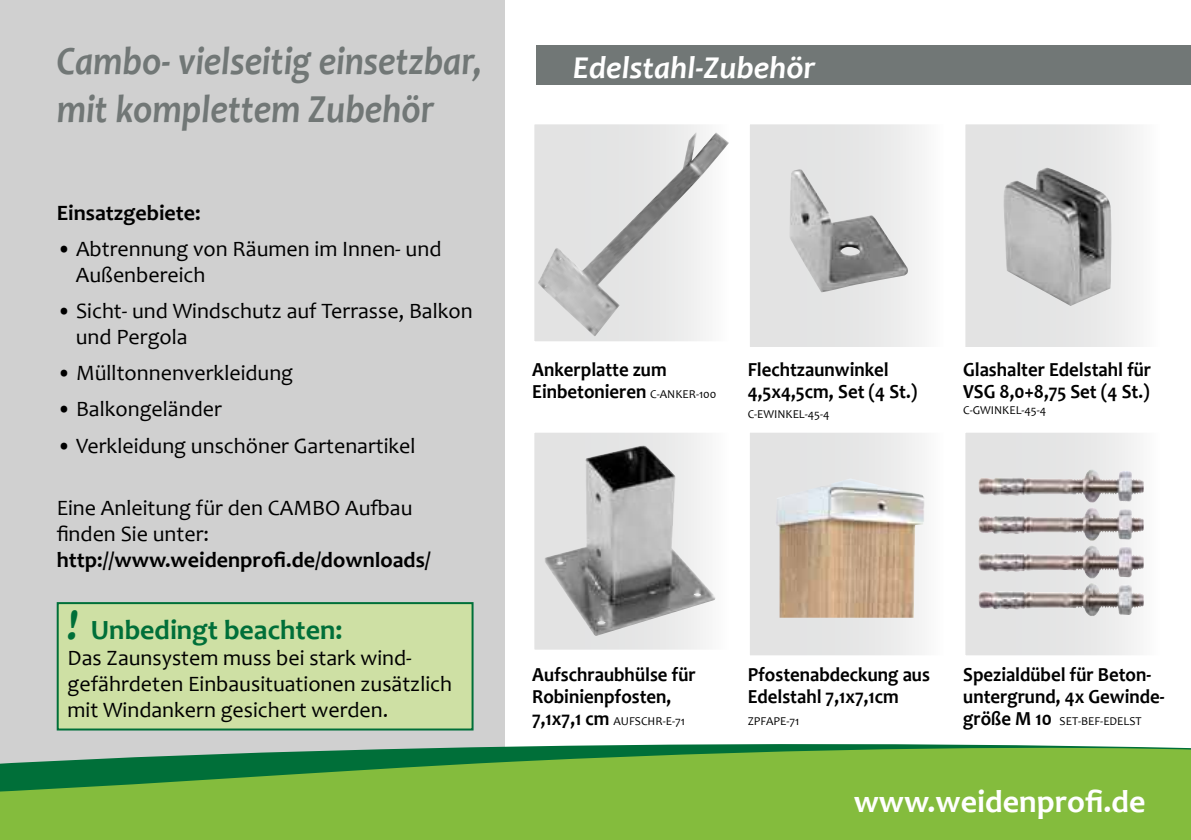
<style>
.page{position:relative;width:1191px;height:840px;background:#fff}
.page>*{position:absolute;margin:0;border:0;box-sizing:border-box;transform-origin:0 0}
.t1{font:italic 700 40px/48px "Candara";color:#717776;scale:.9 1}
.t2{font:700 32px "Candara";color:#fff}
.t3{font:italic 700 32px "Candara";color:#fff}
.t4{font:700 28px "Candara";color:#006f39}
.t5{font:22px/26px "Candara";color:#000}
.t6{font:700 22px "Candara";color:#000}
.t7{font:700 20px/22px "Candara";color:#000;scale:.94 1}
.t8{font:12px "Candara";color:#000}
.s1{font-style:italic;font-size:44px}
.s2{font-weight:400;font-size:12px}
.s3{font-weight:700;font-size:20px}
</style>
<div class="page">
<div style="left:0;top:0;width:505px;height:800px;background:#d0d0d0"></div>
<svg style="left:0;top:745px;width:1191px;height:94px;background:#74b142"></svg>
<div style="left:537px;top:45px;width:654px;height:40px;background:#717776"></div>
<div style="left:533px;top:123px;width:196px;height:219px;background:linear-gradient(to right,#dddede,#f4f4f4)"></div>
<div style="left:532px;top:122px;width:198px;height:221px;border:2px solid #fff"></div>
<div style="left:533px;top:431px;width:196px;height:219px;background:linear-gradient(to right,#ddddde,#f4f4f4)"></div>
<div style="left:532px;top:430px;width:198px;height:221px;border:2px solid #fff"></div>
<img style="left:544px;top:445px;width:172px;height:190px">
<div style="left:57px;top:601px;width:416px;height:129px;background:#cee0a4;border:2px solid #006f39"></div>
<div style="left:749px;top:123px;width:196px;height:225px;background:linear-gradient(to right,#dddede,#f4f4f4)"></div>
<div style="left:747px;top:122px;width:199px;height:227px;border:2px solid #fff"></div>
<div style="left:749px;top:431px;width:196px;height:225px;background:linear-gradient(to right,#dddddc,#f4f4f3)"></div>
<div style="left:964px;top:123px;width:196px;height:225px;background:linear-gradient(to right,#dddede,#f4f4f4)"></div>
<div style="left:963px;top:122px;width:198px;height:227px;border:2px solid #fff"></div>
<svg style="left:966px;top:433px;width:178px;height:221px;background:#d1cece"></svg>
<div style="left:963px;top:430px;width:198px;height:227px;border:2px solid #fff"></div>
<img style="left:789px;top:169px;width:121px;height:123px">
<img style="left:1001px;top:167px;width:110px;height:139px">
<img style="left:775px;top:478px;width:149px;height:139px">
<img style="left:982px;top:469px;width:109px;height:11px">
<img style="left:537px;top:132px;width:192px;height:204px">
<h1 class="t1" style="left:57px;top:37px;width:474px">Cambo- vielseitig einsetzbar, mit komplettem Zubehör</h1>
<h2 class="t3" style="left:573px;top:47px;width:244px">Edelstahl-Zubehör</h2>
<p class="t6" style="left:57px;top:199px;width:145px">Einsatzgebiete:</p>
<p class="t5" style="left:76px;top:236px;width:367px;text-indent:-19px">• Abtrennung von Räumen im Innen- und<br>Außenbereich</p>
<p class="t5" style="left:76px;top:298px;width:398px;text-indent:-19px">• Sicht- und Windschutz auf Terrasse, Balkon und Pergola</p>
<p class="t5" style="left:57px;top:360px;width:238px">• Mülltonnenverkleidung</p>
<p class="t5" style="left:57px;top:396px;width:167px">• Balkongeländer</p>
<p class="t5" style="left:57px;top:432px;width:360px">• Verkleidung unschöner Gartenartikel</p>
<p class="t5" style="left:57px;top:494px;width:357px">Eine Anleitung für den CAMBO Aufbau finden Sie unter:</p>
<p class="t6" style="left:57px;top:545px;width:375px">http://www.weidenprofi.de/downloads/</p>
<p class="t4" style="left:68px;top:612px;width:276px"><span class="s1">!</span> Unbedingt beachten:</p>
<p class="t5" style="left:68px;top:644px;width:386px">Das Zaunsystem muss bei stark wind&shy;gefährdeten Einbausituationen zusätzlich mit Windankern gesichert werden.</p>
<p class="t7" style="left:532px;top:358px;width:197px">Ankerplatte zum<br>Einbetonieren <span class="s2">C-ANKER-100</span></p>
<p class="t7" style="left:747px;top:358px;width:182px">Flechtzaunwinkel<br>4,5x4,5cm, Set (4 St.)</p>
<p class="t8" style="left:747px;top:406px;width:83px">C-EWINKEL-45-4</p>
<p class="t7" style="left:532px;top:663px;width:176px">Aufschraubhülse für<br>Robinienpfosten,</p>
<p class="t8" style="left:532px;top:713px;width:154px"><span class="s3">7,1x7,1 cm</span> AUFSCHR-E-71</p>
<p class="t7" style="left:747px;top:663px;width:195px">Pfostenabdeckung aus<br>Edelstahl 7,1x7,1cm</p>
<p class="t8" style="left:747px;top:713px;width:53px">ZPFAPE-71</p>
<p class="t7" style="left:963px;top:358px;width:201px">Glashalter Edelstahl für<br>VSG 8,0+8,75 Set (4 St.)</p>
<p class="t8" style="left:963px;top:402px;width:85px">C-GWINKEL-45-4</p>
<p class="t7" style="left:963px;top:663px;width:215px">Spezialdübel für Beton&shy;untergrund, 4x Gewinde-</p>
<p class="t8" style="left:963px;top:713px;width:180px"><span class="s3">größe M 10</span> SET-BEF-EDELST</p>
<h2 class="t2" style="left:853px;top:781px;width:293px">www.weidenprofi.de</h2>
</div>
